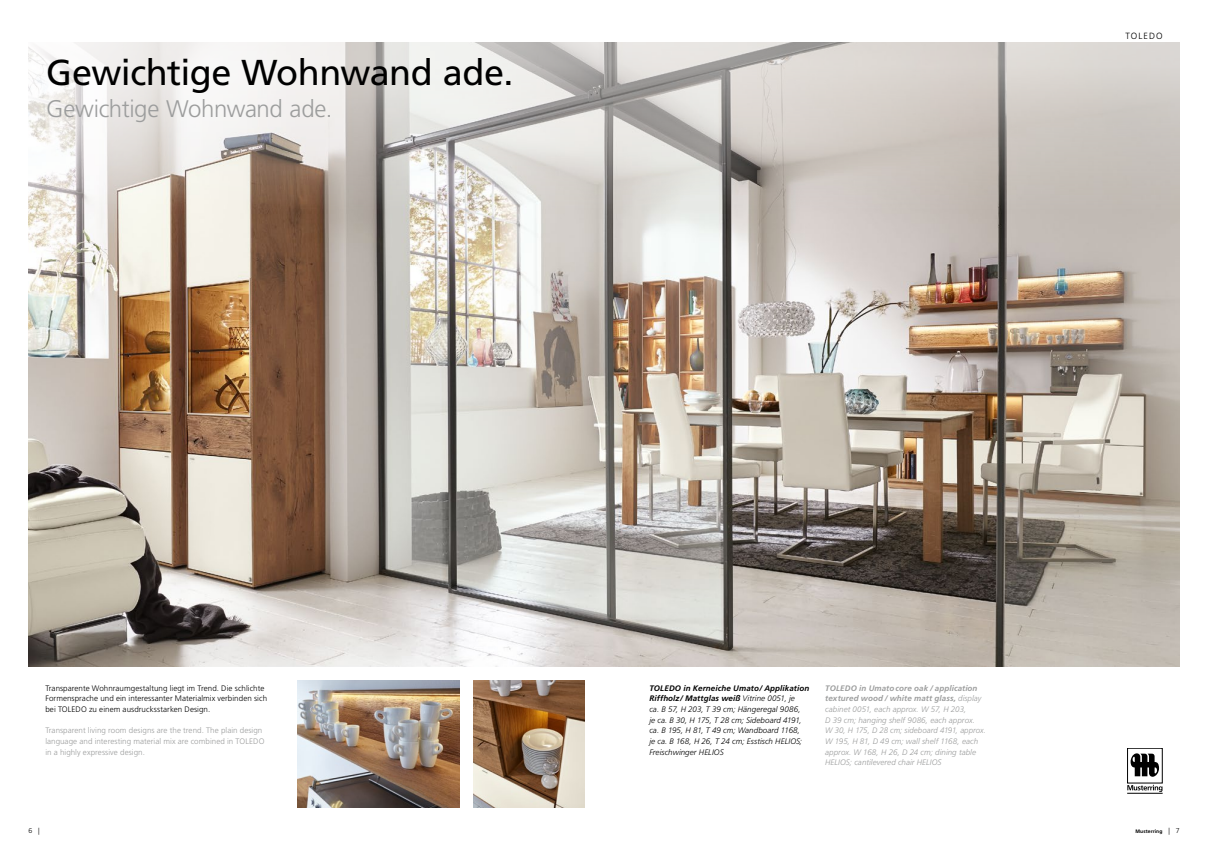
<style>
.page{position:relative;width:1208px;height:859px;background:#fff}
.page>*{position:absolute;margin:0;border:0;box-sizing:border-box;transform-origin:0 0}
.t1{font:36px "Frutiger LT Std";letter-spacing:-.015em;color:#000}
.t2{font:300 24px "Frutiger LT Std";letter-spacing:-.015em;color:#9c9d9d}
.t3{font:300 9px "Frutiger LT Std";letter-spacing:.12em;color:#000}
.t4{font:italic 300 8px/10.6px "Frutiger LT Std";letter-spacing:.005em;color:#9c9d9d}
.t5{font:italic 300 8px/10.6px "Frutiger LT Std";letter-spacing:.005em;color:#000}
.t6{font:300 8px/10.6px "Frutiger LT Std";letter-spacing:.005em;color:#000}
.t7{font:300 8px/10.6px "Frutiger LT Std";letter-spacing:.005em;color:#9c9d9d}
.t8{font:300 7px "Frutiger LT Std";color:#000}
.t9{font:700 5px "Frutiger LT Std";letter-spacing:.025em;color:#000}
.s1{font-weight:700}
.s2{font-weight:300;font-size:7px}
</style>
<div class="page">
<img style="left:28px;top:340px;width:1151px;height:326px">
<img style="left:298px;top:680px;width:161px;height:128px">
<img style="left:473px;top:680px;width:111px;height:128px">
<svg style="left:28px;top:42px;width:1152px;height:298px;background:#cbc3bb"></svg>
<svg style="left:1127px;top:748px;width:35px;height:45px"></svg>
<h1 class="t1" style="left:46px;top:51px;width:469px">Gewichtige Wohnwand ade.</h1>
<h2 class="t2" style="left:46px;top:95px;width:287px">Gewichtige Wohnwand ade.</h2>
<p class="t3" style="left:1125px;top:30px;width:39px">TOLEDO</p>
<p class="t6" style="left:45px;top:683px;width:223px">Transparente Wohnraumgestaltung liegt im Trend. Die schlichte<br>Formensprache und ein interessanter Materialmix verbinden sich bei TOLEDO zu einem ausdrucksstarken Design.</p>
<p class="t7" style="left:45px;top:725px;width:221px">Transparent living room designs are the trend. The plain design language and interesting material mix are combined in TOLEDO in a highly expressive design.</p>
<p class="t5" style="left:649px;top:683px;width:161px"><span class="s1">Toledo in Kerneiche Umato/ Applikation Riffholz / Mattglas weiß</span> Vitrine 0051, je<br>ca. B 57, H 203, T 39 cm; Hängeregal 9086,<br>je ca. B 30, H 175, T 28 cm; Sideboard 4191, ca. B 195, H 81, T 49 cm; Wandboard 1168,<br>je ca. B 168, H 26, T 24 cm; Esstisch HELIOS; Freischwinger HELIOS</p>
<p class="t4" style="left:825px;top:683px;width:162px"><span class="s1">Toledo in Umatocore oak / application textured wood / white matt glass,</span> display cabinet 0051, each approx. W 57, H 203,<br>D 39 cm; hanging shelf 9086, each approx.<br>W 30, H 175, D 28 cm; sideboard 4191, approx.<br>W 195, H 81, D 49 cm; wall shelf 1168, each approx. W 168, H 26, D 24 cm; dining table HELIOS; cantilevered chair HELIOS</p>
<p class="t8" style="left:28px;top:827px;width:13px">6 |</p>
<p class="t9" style="left:1135px;top:828px;width:46px">Musterring <span class="s2">| 7</span></p>
</div>
